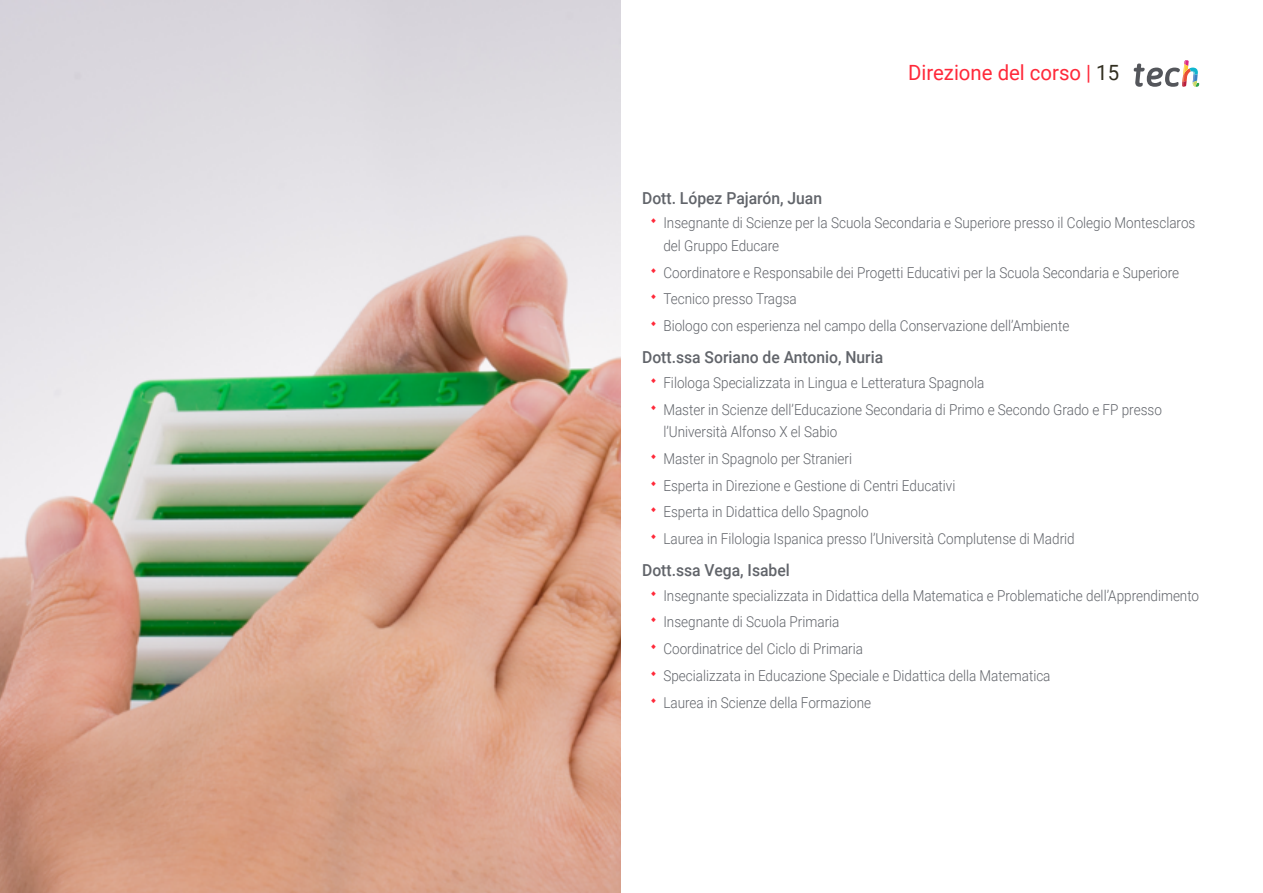
<style>
.page{position:relative;width:1263px;height:893px;background:#fff}
.page>*{position:absolute;margin:0;border:0;box-sizing:border-box;transform-origin:0 0}
.t1{font:21px "Roboto";color:#ff293a}
.t2{font:500 16.5px "Roboto";color:#61646a;scale:.95 1}
.t3{font:300 15px/26.7px "Roboto";color:#61646a;scale:.9 1}
.s1{color:#312e20}
</style>
<div class="page">
<img style="left:0;top:0;width:621px;height:893px">
<svg style="left:1134px;top:60px;width:65px;height:27px"></svg>
<h1 class="t1" style="left:908px;top:57px;width:213px">Direzione del corso | <span class="s1">15</span></h1>
<p class="t2" style="left:642px;top:186px;width:191px">Dott. López Pajarón, Juan</p>
<p class="t3" style="left:663px;top:211px;width:593px;line-height:22.5px">Insegnante di Scienze per la Scuola Secondaria e Superiore presso il Colegio Montesclaros del Gruppo Educare</p>
<p class="t3" style="left:663px;top:258px;width:575px">Coordinatore e Responsabile dei Progetti Educativi per la Scuola Secondaria e Superiore<br>Tecnico presso Tragsa<br>Biologo con esperienza nel campo della Conservazione dell’Ambiente</p>
<p class="t2" style="left:642px;top:346px;width:255px">Dott.ssa Soriano de Antonio, Nuria</p>
<p class="t3" style="left:663px;top:368px;width:555px">Filologa Specializzata in Lingua e Letteratura Spagnola<br>Master in Scienze dell’Educazione Secondaria di Primo e Secondo Grado e FP presso</p>
<p class="t3" style="left:663px;top:418px;width:459px">l’Università Alfonso X el Sabio<br>Master in Spagnolo per Stranieri<br>Esperta in Direzione e Gestione di Centri Educativi<br>Esperta in Didattica dello Spagnolo<br>Laurea in Filologia Ispanica presso l’Università Complutense di Madrid</p>
<p class="t2" style="left:642px;top:559px;width:157px">Dott.ssa Vega, Isabel</p>
<p class="t3" style="left:663px;top:581px;width:597px">Insegnante specializzata in Didattica della Matematica e Problematiche dell’Apprendimento Insegnante di Scuola Primaria<br>Coordinatrice del Ciclo di Primaria<br>Specializzata in Educazione Speciale e Didattica della Matematica<br>Laurea in Scienze della Formazione</p>
</div>
